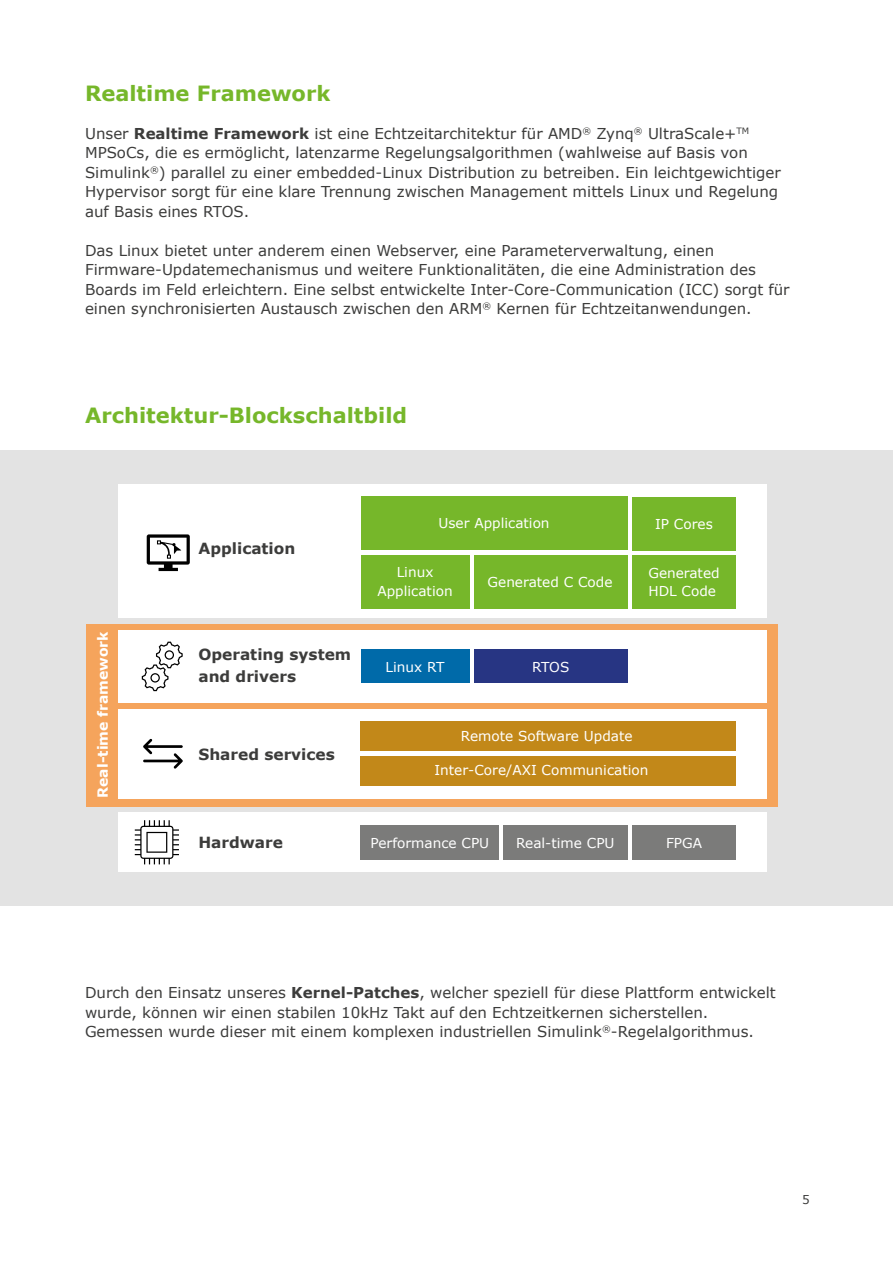
<style>
.page{position:relative;width:893px;height:1263px;background:#fff}
.page>*{position:absolute;margin:0;border:0;box-sizing:border-box;transform-origin:0 0}
.t1{font:700 21px "Verdana";color:#76b72a}
.t2{font:700 15.3px/22.2px "Verdana";color:#3c3c3b}
.t3{font:15px/19.5px "Verdana";color:#3c3c3b}
.t4{font:700 13.95px "Verdana";color:#fff}
.t5{font:13.65px/18.8px "Verdana";color:#fff;text-align:center}
.t6{font:12px "Verdana";color:#3c3c3b}
.s1{font-weight:700}
</style>
<div class="page">
<div style="left:0;top:451px;width:893px;height:455px;background:#e3e3e3"></div>
<div style="left:86px;top:624px;width:691px;height:183px;background:#f5a45c"></div>
<div style="left:118px;top:485px;width:649px;height:133px;background:#fff"></div>
<svg style="left:147px;top:534px;width:43px;height:37px"></svg>
<div style="left:361px;top:497px;width:266px;height:53px;background:#76b72a"></div>
<div style="left:361px;top:556px;width:108px;height:53px;background:#76b72a"></div>
<div style="left:632px;top:497px;width:104px;height:54px;background:#76b72a"></div>
<div style="left:632px;top:556px;width:104px;height:53px;background:#76b72a"></div>
<div style="left:474px;top:556px;width:153px;height:53px;background:#76b72a"></div>
<div style="left:118px;top:709px;width:649px;height:89px;background:#fff"></div>
<svg style="left:143px;top:739px;width:40px;height:30px"></svg>
<div style="left:361px;top:722px;width:375px;height:29px;background:#c28819"></div>
<div style="left:361px;top:757px;width:375px;height:29px;background:#c28819"></div>
<div style="left:118px;top:630px;width:649px;height:73px;background:#fff"></div>
<div style="left:361px;top:649px;width:108px;height:34px;background:#006aa9"></div>
<div style="left:474px;top:649px;width:153px;height:34px;background:#273583"></div>
<svg style="left:142px;top:642px;width:41px;height:49px"></svg>
<div style="left:118px;top:813px;width:649px;height:59px;background:#fff"></div>
<svg style="left:135px;top:820px;width:44px;height:44px"></svg>
<div style="left:361px;top:825px;width:138px;height:35px;background:#7b7b7a"></div>
<div style="left:503px;top:825px;width:124px;height:35px;background:#7b7b7a"></div>
<div style="left:632px;top:825px;width:104px;height:35px;background:#7b7b7a"></div>
<h1 class="t1" style="left:85px;top:85px;width:247px">Realtime Framework</h1>
<p class="t3" style="left:85px;top:125px;width:697px">Unser <span class="s1">Realtime Framework</span> ist eine Echtzeitarchitektur für AMD<sup>®</sup> Zynq<sup>®</sup> UltraScale+<sup>TM </sup>MPSoCs, die es ermöglicht, latenzarme Regelungsalgorithmen (wahlweise auf Basis von Simulink<sup>®</sup>) parallel zu einer embedded-Linux Distribution zu betreiben. Ein leichtgewichtiger Hypervisor sorgt für eine klare Trennung zwischen Management mittels Linux und Regelung auf Basis eines RTOS.</p>
<p class="t3" style="left:85px;top:240px;width:706px">Das Linux bietet unter anderem einen Webserver, eine Parameterverwaltung, einen Firmware-Updatemechanismus und weitere Funktionalitäten, die eine Administration des Boards im Feld erleichtern. Eine selbst entwickelte Inter-Core-Communication (ICC) sorgt für einen synchronisierten Austausch zwischen den ARM<sup>®</sup> Kernen für Echtzeitanwendungen.</p>
<h1 class="t1" style="left:85px;top:407px;width:324px">Architektur-Blockschaltbild</h1>
<p class="t4" style="left:97px;top:798px;width:168px;rotate:-90deg">Real-time framework</p>
<p class="t2" style="left:198px;top:538px;width:98px">Application</p>
<p class="t2" style="left:198px;top:644px;width:154px">Operating system and drivers</p>
<p class="t2" style="left:198px;top:744px;width:138px">Shared services</p>
<p class="t5" style="left:438px;top:515px;width:113px">User Application</p>
<p class="t5" style="left:377px;top:563px;width:77px">Linux<br>Application</p>
<p class="t5" style="left:655px;top:516px;width:59px">IP Cores</p>
<p class="t5" style="left:488px;top:574px;width:126px">Generated C Code</p>
<p class="t5" style="left:648px;top:564px;width:73px;text-align:left">Generated<br>HDL Code</p>
<p class="t5" style="left:386px;top:657px;width:61px">Linux RT</p>
<p class="t5" style="left:532px;top:658px;width:39px">RTOS</p>
<p class="t5" style="left:461px;top:728px;width:173px">Remote Software Update</p>
<p class="t5" style="left:435px;top:760px;width:215px">Inter-Core/AXI Communication</p>
<p class="t2" style="left:198px;top:833px;width:86px">Hardware</p>
<p class="t5" style="left:370px;top:834px;width:120px">Performance CPU</p>
<p class="t5" style="left:516px;top:834px;width:100px">Real-time CPU</p>
<p class="t5" style="left:666px;top:834px;width:38px">FPGA</p>
<p class="t3" style="left:85px;top:984px;width:692px">Durch den Einsatz unseres <span class="s1">Kernel-Patches</span>, welcher speziell für diese Plattform entwickelt wurde, können wir einen stabilen 10kHz Takt auf den Echtzeitkernen sicherstellen.<br>Gemessen wurde dieser mit einem komplexen industriellen Simulink<sup>®</sup>-Regelalgorithmus.</p>
<p class="t6" style="left:802px;top:1195px;width:9px">5</p>
</div>
